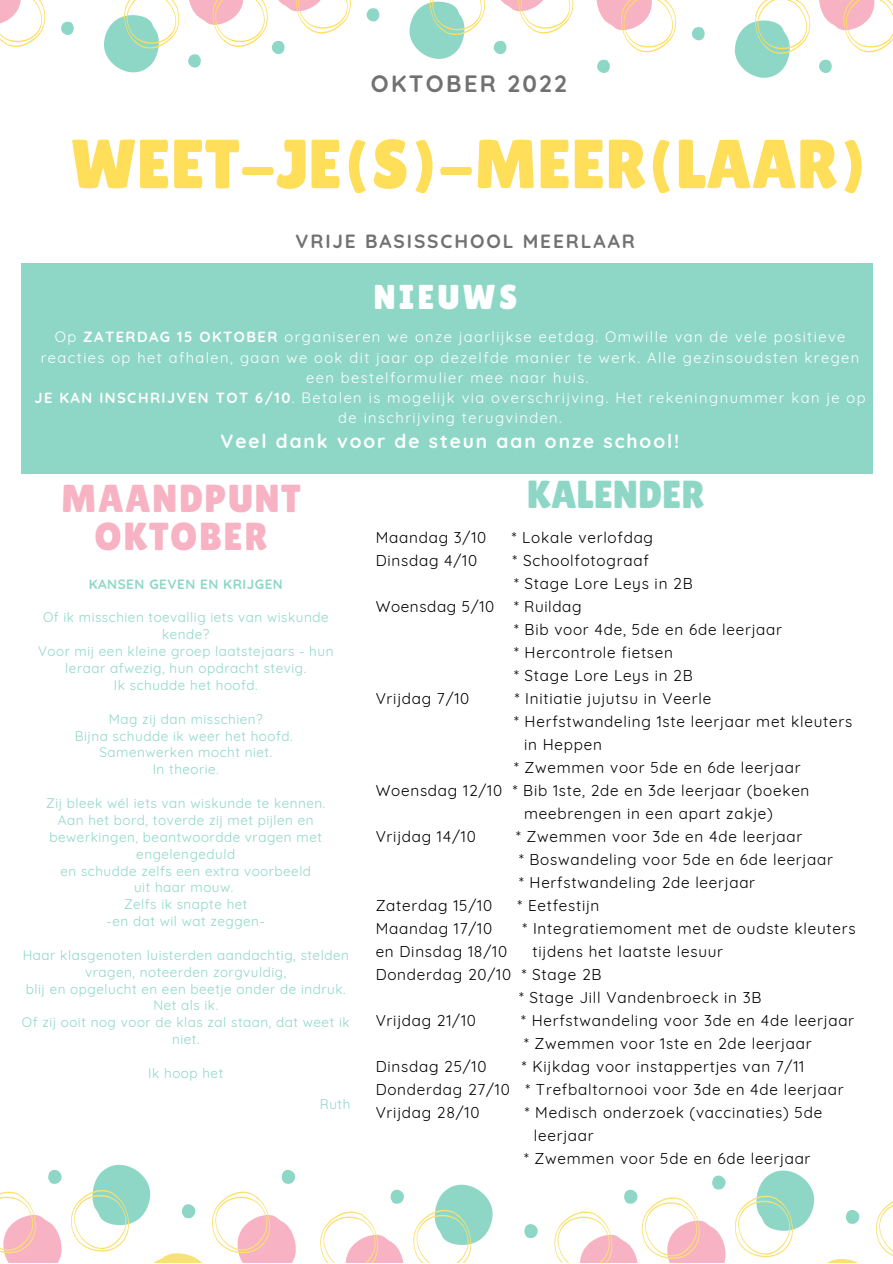
<style>
.page{position:relative;width:893px;height:1264px;background:#fff}
.page>*{position:absolute;margin:0;border:0;box-sizing:border-box;transform-origin:0 0}
.t1{font:69.15px "Lilita One";color:#ffde59}
.t2{font:39px/38.2px "Lilita One";letter-spacing:.04em;color:#f7b3c3;text-align:center}
.t3{font:39px "Lilita One";color:#8ed7c7}
.t4{font:34.5px "Lilita One";letter-spacing:.1em;color:#fff}
.t5{font:700 23.55px "Quicksand";letter-spacing:.1em;color:#717171}
.t6{font:700 19.2px "Quicksand";letter-spacing:.1em;color:#fff}
.t7{font:700 19.05px "Quicksand";letter-spacing:.1em;color:#717171}
.t8{font:15.3px/23px "Quicksand";letter-spacing:.05em;color:#000}
.t9{font:14.7px/20.2px "Quicksand";letter-spacing:.1em;color:#fff;text-align:center}
.t10{font:13.5px/16.8px "Quicksand";letter-spacing:.04em;color:#8ed7c7;text-align:center}
.t11{font:700 13.5px "Quicksand";letter-spacing:.04em;color:#8ed7c7}
.s1{font-weight:700}
</style>
<div class="page">
<svg style="left:0;top:0;width:46px;height:47px"></svg>
<svg style="left:61px;top:21px;width:13px;height:14px"></svg>
<svg style="left:104px;top:0;width:247px;height:72px"></svg>
<svg style="left:366px;top:8px;width:14px;height:14px"></svg>
<svg style="left:409px;top:0;width:165px;height:59px"></svg>
<svg style="left:597px;top:59px;width:13px;height:14px"></svg>
<svg style="left:596px;top:0;width:80px;height:53px"></svg>
<svg style="left:692px;top:27px;width:13px;height:14px"></svg>
<svg style="left:819px;top:59px;width:13px;height:14px"></svg>
<svg style="left:734px;top:0;width:76px;height:78px"></svg>
<svg style="left:819px;top:0;width:73px;height:53px"></svg>
<svg style="left:734px;top:1170px;width:158px;height:92px"></svg>
<svg style="left:554px;top:1175px;width:172px;height:87px"></svg>
<svg style="left:524px;top:1224px;width:14px;height:14px"></svg>
<svg style="left:320px;top:1184px;width:173px;height:78px"></svg>
<svg style="left:0;top:1164px;width:296px;height:98px"></svg>
<div style="left:21px;top:263px;width:851px;height:210px;background:#8ed7c7"></div>
<h3 class="t5" style="left:371px;top:69px;width:198px">OKTOBER 2022</h3>
<h1 class="t1" style="left:71px;top:124px;width:797px">WEET-JE(S)-MEER(LAAR)</h1>
<p class="t7" style="left:295px;top:229px;width:341px">VRIJE BASISSCHOOL MEERLAAR</p>
<h3 class="t4" style="left:373px;top:277px;width:146px">NIEUWS</h3>
<p class="t9" style="left:35px;top:326px;width:832px">Op <span class="s1">ZATERDAG 15 OKTOBER</span> organiseren we onze jaarlijkse eetdag. Omwille van de vele positieve reacties op het afhalen, gaan we ook dit jaar op dezelfde manier te werk. Alle gezinsoudsten kregen een bestelformulier mee naar huis.<br><span class="s1">JE KAN INSCHRIJVEN TOT 6/10</span>. Betalen is mogelijk via overschrijving. Het rekeningnummer kan je op de inschrijving terugvinden.</p>
<p class="t6" style="left:220px;top:429px;width:460px">Veel dank voor de steun aan onze school!</p>
<h2 class="t2" style="left:61px;top:479px;width:241px">MAANDPUNT<br>OKTOBER</h2>
<p class="t11" style="left:89px;top:575px;width:196px">KANSEN GEVEN EN KRIJGEN</p>
<p class="t10" style="left:38px;top:609px;width:297px">Of ik misschien toevallig iets van wiskunde kende?<br>Voor mij een kleine groep laatstejaars - hun leraar afwezig, hun opdracht stevig.<br>Ik schudde het hoofd.</p>
<p class="t10" style="left:75px;top:710px;width:219px">Mag zij dan misschien?<br>Bijna schudde ik weer het hoofd.<br>Samenwerken mocht niet.<br>In theorie.</p>
<p class="t10" style="left:46px;top:794px;width:281px">Zij bleek wél iets van wiskunde te kennen.<br>Aan het bord, toverde zij met pijlen en bewerkingen, beantwoordde vragen met engelengeduld<br>en schudde zelfs een extra voorbeeld<br>uit haar mouw.<br>Zelfs ik snapte het<br>-en dat wil wat zeggen-</p>
<p class="t10" style="left:22px;top:946px;width:329px">Haar klasgenoten luisterden aandachtig, stelden vragen, noteerden zorgvuldig,<br>blij en opgelucht en een beetje onder de indruk.<br>Net als ik.<br>Of zij ooit nog voor de klas zal staan, dat weet ik niet.</p>
<p class="t10" style="left:148px;top:1064px;width:76px">Ik hoop het</p>
<p class="t10" style="left:320px;top:1095px;width:32px">Ruth</p>
<h2 class="t3" style="left:527px;top:472px;width:179px">KALENDER</h2>
<p class="t8" style="left:375px;top:526px;width:112px">Maandag 3/10</p>
<p class="t8" style="left:512px;top:526px;width:143px">* Lokale verlofdag</p>
<p class="t8" style="left:375px;top:549px;width:103px">Dinsdag 4/10</p>
<p class="t8" style="left:512px;top:549px;width:181px">* Schoolfotograaf<br>* Stage Lore Leys in 2B</p>
<p class="t8" style="left:375px;top:594px;width:120px">Woensdag 5/10</p>
<p class="t8" style="left:514px;top:594px;width:269px">* Ruildag<br>* Bib voor 4de, 5de en 6de leerjaar * Hercontrole fietsen<br>* Stage Lore Leys in 2B</p>
<p class="t8" style="left:375px;top:686px;width:95px">Vrijdag 7/10</p>
<p class="t8" style="left:514px;top:686px;width:198px">* Initiatie jujutsu in Veerle</p>
<p class="t8" style="left:514px;top:709px;width:339px">* Herfstwandeling 1ste leerjaar met kleuters</p>
<p class="t8" style="left:524px;top:732px;width:79px">in Heppen</p>
<p class="t8" style="left:514px;top:755px;width:288px">* Zwemmen voor 5de en 6de leerjaar</p>
<p class="t8" style="left:375px;top:778px;width:435px">Woensdag 12/10 * Bib 1ste, 2de en 3de leerjaar (boeken</p>
<p class="t8" style="left:524px;top:801px;width:250px">meebrengen in een apart zakje)</p>
<p class="t8" style="left:375px;top:824px;width:102px">Vrijdag 14/10</p>
<p class="t8" style="left:516px;top:824px;width:318px">* Zwemmen voor 3de en 4de leerjaar<br>* Boswandeling voor 5de en 6de leerjaar * Herfstwandeling 2de leerjaar</p>
<p class="t8" style="left:375px;top:893px;width:118px">Zaterdag 15/10</p>
<p class="t8" style="left:517px;top:893px;width:83px">* Eetfestijn</p>
<p class="t8" style="left:375px;top:916px;width:118px">Maandag 17/10</p>
<p class="t8" style="left:522px;top:916px;width:334px">* Integratiemoment met de oudste kleuters</p>
<p class="t8" style="left:375px;top:939px;width:133px">en Dinsdag 18/10</p>
<p class="t8" style="left:532px;top:939px;width:192px">tijdens het laatste lesuur</p>
<p class="t8" style="left:375px;top:962px;width:227px">Donderdag 20/10 * Stage 2B</p>
<p class="t8" style="left:519px;top:985px;width:244px">* Stage Jill Vandenbroeck in 3B</p>
<p class="t8" style="left:375px;top:1008px;width:102px">Vrijdag 21/10</p>
<p class="t8" style="left:521px;top:1008px;width:334px">* Herfstwandeling voor 3de en 4de leerjaar * Zwemmen voor 1ste en 2de leerjaar</p>
<p class="t8" style="left:375px;top:1054px;width:112px">Dinsdag 25/10</p>
<p class="t8" style="left:375px;top:1054px;width:469px;text-indent:146px">* Kijkdag voor instappertjes van 7/11<br>Donderdag 27/10 * Trefbaltornooi voor 3de en 4de leerjaar<br>Vrijdag 28/10</p>
<p class="t8" style="left:525px;top:1100px;width:299px">* Medisch onderzoek (vaccinaties) 5de</p>
<p class="t8" style="left:534px;top:1123px;width:61px">leerjaar</p>
<p class="t8" style="left:524px;top:1146px;width:288px">* Zwemmen voor 5de en 6de leerjaar</p>
</div>
